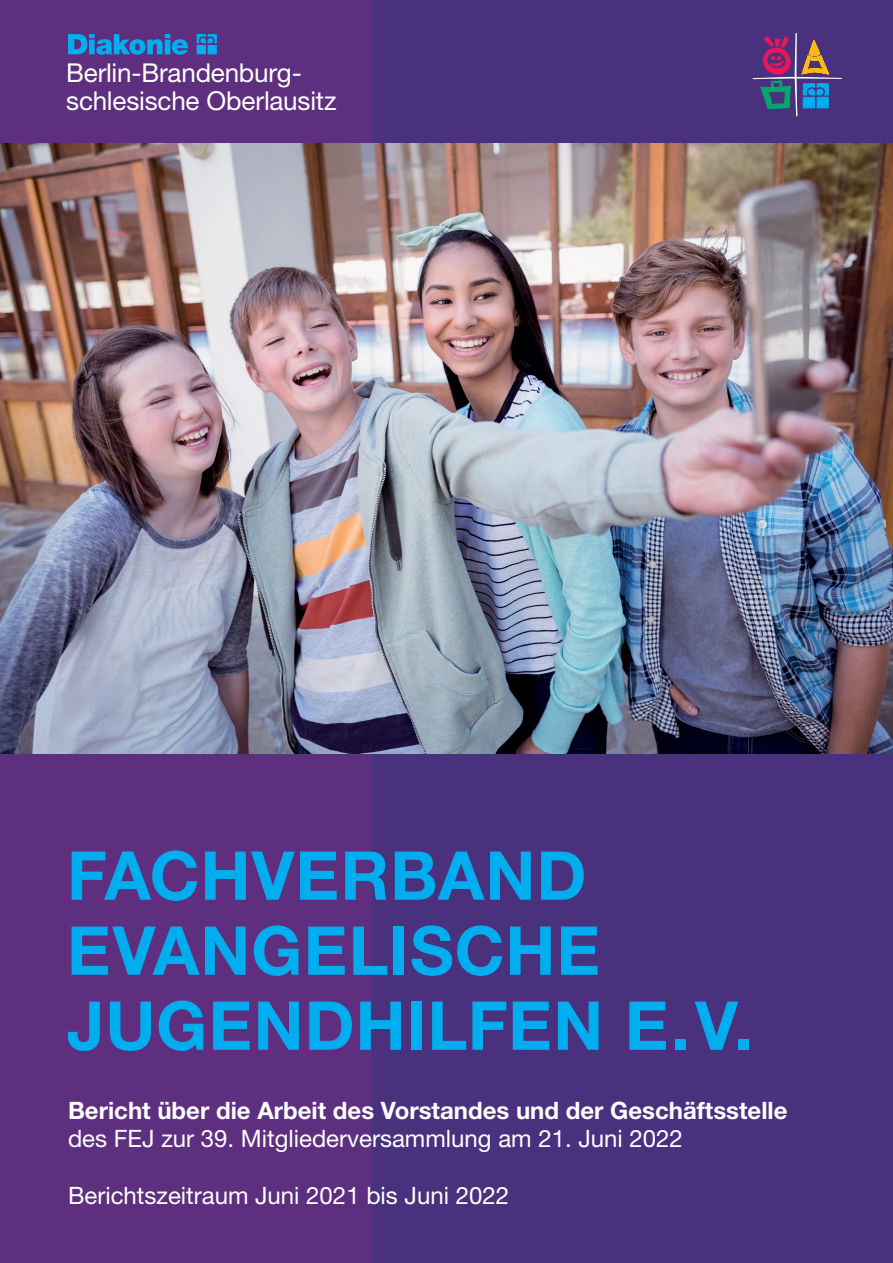
<style>
.page{position:relative;width:893px;height:1263px;background:#fff}
.page>*{position:absolute;margin:0;border:0;box-sizing:border-box;transform-origin:0 0}
.t1{font:700 67.5px/75px "Helvetica Neue LT Pro";letter-spacing:.015em;color:#00aeef}
.t2{font:26.1px/27.9px "Helvetica Neue LT Pro";letter-spacing:-.01em;color:#fff}
.t3{font:24px "Helvetica Neue LT Pro";color:#fff}
.t4{font:700 24px "Helvetica Neue LT Pro";color:#fff}
</style>
<div class="page">
<div style="left:354px;top:126px;width:539px;height:1137px;background:#4a317e"></div>
<div style="left:354px;top:0;width:539px;height:144px;background:#4a317e"></div>
<div style="left:0;top:109px;width:371px;height:1154px;background:#5e2f7e"></div>
<div style="left:0;top:0;width:371px;height:144px;background:#5e2f7e"></div>
<img style="left:0;top:144px;width:893px;height:609px">
<svg style="left:68px;top:34px;width:149px;height:21px"></svg>
<svg style="left:753px;top:33px;width:89px;height:83px"></svg>
<p class="t2" style="left:66px;top:58px;width:272px">Berlin-Brandenburg&shy;schlesische Oberlausitz</p>
<h1 class="t1" style="left:67px;top:836px;width:521px">Fachverband<br>Eva</h1>
<h1 class="t1" style="left:67px;top:911px;width:688px;text-align:center">ngelische<br>Jugendhilfen e.V.</h1>
<p class="t4" style="left:68px;top:1095px;width:721px">Bericht über die Arbeit des Vorstandes und der Geschäftsstelle</p>
<p class="t3" style="left:68px;top:1124px;width:616px">des FEJ zur 39. Mitgliederversammlung am 21. Juni 2022</p>
<p class="t3" style="left:68px;top:1181px;width:443px">Berichtszeitraum Juni 2021 bis Juni 2022</p>
</div>
